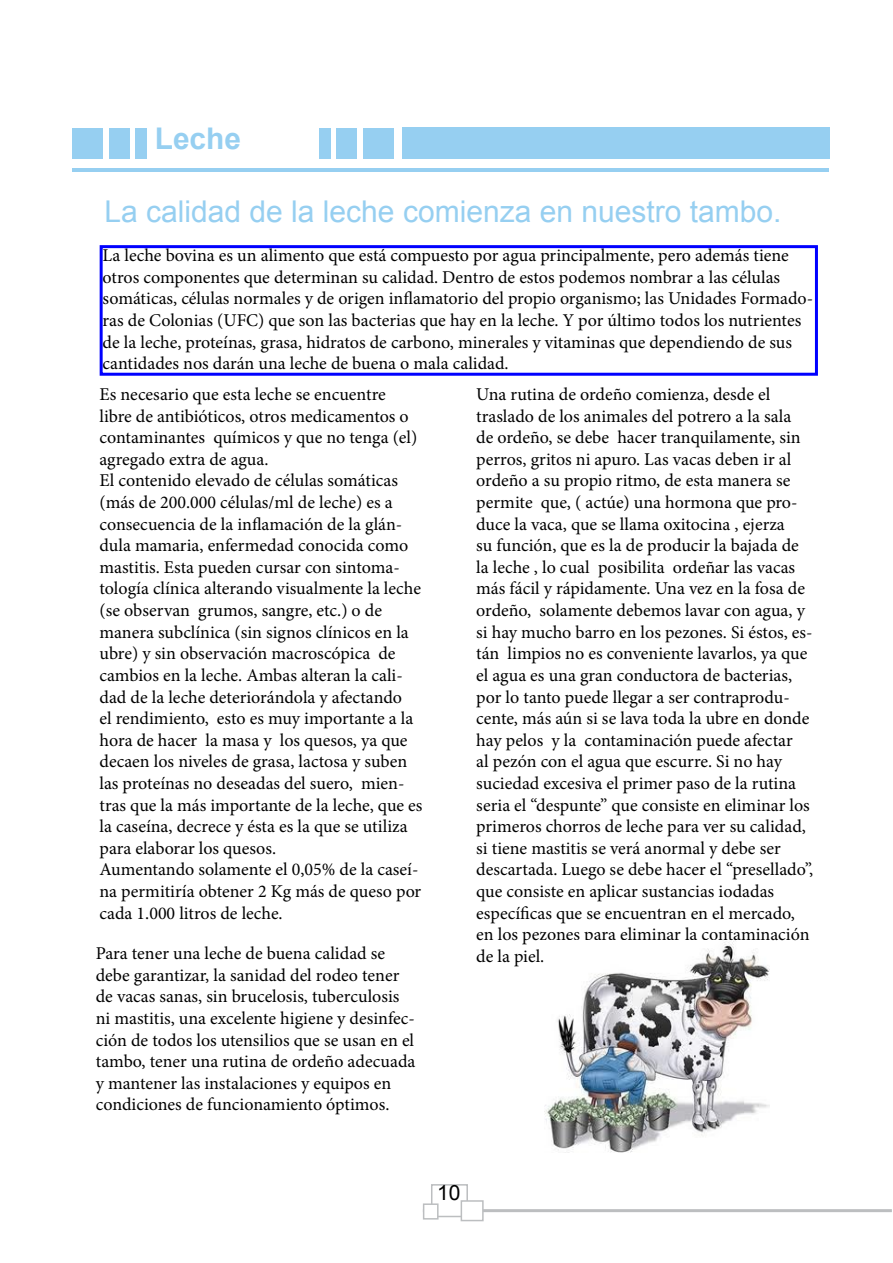
<style>
.page{position:relative;width:893px;height:1263px;background:#fff}
.page>*{position:absolute;margin:0;border:0;box-sizing:border-box;transform-origin:0 0}
.t1{font:30px "Arial";color:#96cff1}
.t2{font:700 29.85px "Arial";color:#96cff1}
.t3{font:21px "Arial";color:#000}
.t4{font:18px/21.6px "Minion Pro";color:#000}
</style>
<div class="page">
<hr style="left:423px;top:1209px;width:469px;height:3px;background:#bcbec0">
<div style="left:431px;top:1184px;width:37px;height:33px;background:#fff;border:2px solid #bcbec0"></div>
<div style="left:461px;top:1200px;width:23px;height:21px;background:#fff;border:2px solid #bcbec0"></div>
<div style="left:423px;top:1203px;width:16px;height:16px;background:#fff;border:2px solid #bcbec0"></div>
<div style="left:336px;top:128px;width:21px;height:31px;background:#96cff1"></div>
<div style="left:402px;top:128px;width:427px;height:31px;background:#96cff1"></div>
<hr style="left:72px;top:168px;width:757px;height:3px;background:#96cff1">
<div style="left:72px;top:128px;width:31px;height:31px;background:#96cff1"></div>
<div style="left:109px;top:128px;width:21px;height:31px;background:#96cff1"></div>
<div style="left:135px;top:128px;width:12px;height:31px;background:#96cff1"></div>
<div style="left:363px;top:128px;width:31px;height:31px;background:#96cff1"></div>
<div style="left:319px;top:128px;width:11px;height:31px;background:#96cff1"></div>
<div style="left:100px;top:245px;width:718px;height:131px;border:3px solid #00f"></div>
<img style="left:545px;top:940px;width:225px;height:212px">
<h2 class="t2" style="left:155px;top:119px;width:88px">Leche</h2>
<h1 class="t1" style="left:104px;top:192px;width:679px">La calidad de la leche comienza en nuestro tambo.</h1>
<p class="t4" style="left:103px;top:245px;width:712px">La leche bovina es un alimento que está compuesto por agua principalmente, pero además tiene otros componentes que determinan su calidad. Dentro de estos podemos nombrar a las células somáticas, células normales y de origen inflamatorio del propio organismo; las Unidades Formado&shy;ras de Colonias (UFC) que son las bacterias que hay en la leche. Y por último todos los nutrientes de la leche, proteínas, grasa, hidratos de carbono, minerales y vitaminas que dependiendo de sus cantidades nos darán una leche de buena o mala calidad.</p>
<p class="t4" style="left:100px;top:384px;width:325px">Es necesario que esta leche se encuentre libre de antibióticos, otros medicamentos o contaminantes químicos y que no tenga (el) agregado extra de agua.<br>El contenido elevado de células somáticas (más de 200.000 células/ml de leche) es a consecuencia de la inflamación de la glán&shy;dula mamaria, enfermedad conocida como mastitis. Esta pueden cursar con sintoma&shy;tología clínica alterando visualmente la leche (se observan grumos, sangre, etc.) o de manera subclínica (sin signos clínicos en la ubre) y sin observación macroscópica de cambios en la leche. Ambas alteran la cali&shy;dad de la leche deteriorándola y afectando<br>el rendimiento, esto es muy importante a la hora de hacer la masa y los quesos, ya que decaen los niveles de grasa, lactosa y suben las proteínas no deseadas del suero, mien&shy;tras que la más importante de la leche, que es la caseína, decrece y ésta es la que se utiliza para elaborar los quesos.<br>Aumentando solamente el 0,05% de la caseí&shy;na permitiría obtener 2 Kg más de queso por cada 1.000 litros de leche.</p>
<p class="t4" style="left:96px;top:943px;width:321px">Para tener una leche de buena calidad se debe garantizar, la sanidad del rodeo tener de vacas sanas, sin brucelosis, tuberculosis ni mastitis, una excelente higiene y desinfec&shy;ción de todos los utensilios que se usan en el tambo, tener una rutina de ordeño adecuada y mantener las instalaciones y equipos en condiciones de funcionamiento óptimos.</p>
<p class="t4" style="left:476px;top:384px;width:338px">Una rutina de ordeño comienza, desde el traslado de los animales del potrero a la sala<br>de ordeño, se debe hacer tranquilamente, sin perros, gritos ni apuro. Las vacas deben ir al ordeño a su propio ritmo, de esta manera se permite que, ( actúe) una hormona que pro&shy;duce la vaca, que se llama oxitocina , ejerza<br>su función, que es la de producir la bajada de la leche , lo cual posibilita ordeñar las vacas más fácil y rápidamente. Una vez en la fosa de ordeño, solamente debemos lavar con agua, y si hay mucho barro en los pezones. Si éstos, es&shy;tán limpios no es conveniente lavarlos, ya que el agua es una gran conductora de bacterias, por lo tanto puede llegar a ser contraprodu&shy;cente, más aún si se lava toda la ubre en donde hay pelos y la contaminación puede afectar<br>al pezón con el agua que escurre. Si no hay suciedad excesiva el primer paso de la rutina seria el “despunte” que consiste en eliminar los primeros chorros de leche para ver su calidad, si tiene mastitis se verá anormal y debe ser descartada. Luego se debe hacer el “presellado”, que consiste en aplicar sustancias iodadas específicas que se encuentran en el mercado, en los pezones para eliminar la contaminación de la piel.</p>
<p class="t3" style="left:437px;top:1178px;width:25px">10</p>
</div>
